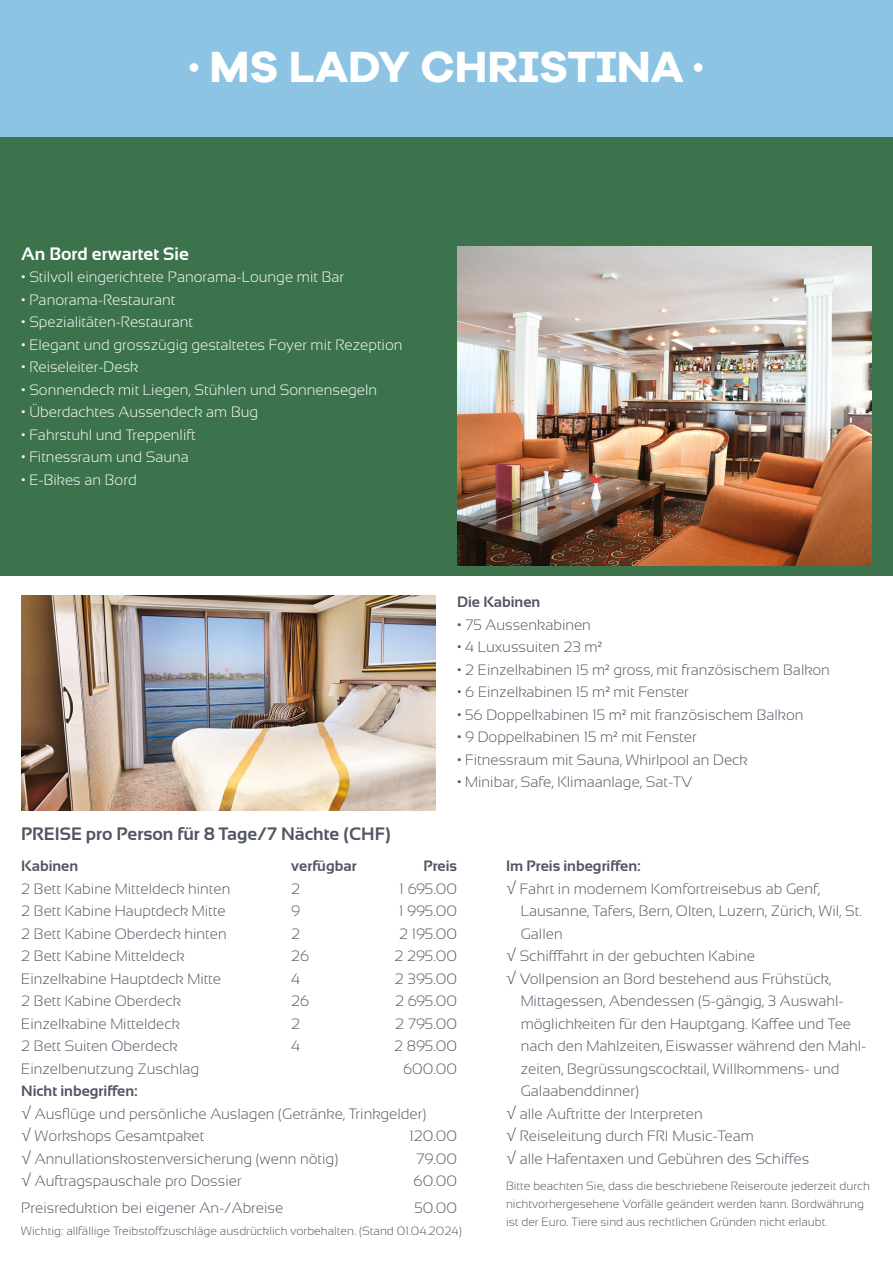
<style>
.page{position:relative;width:893px;height:1263px;background:#fff}
.page>*{position:absolute;margin:0;border:0;box-sizing:border-box;transform-origin:0 0}
.t1{font:700 45px "Galano Grotesque Alt DEMO";color:#fff}
.t2{font:700 18px "Sansation";color:#515663}
.t3{font:700 18px "Sansation";color:#fff}
.t4{font:300 15px "Sansation";color:#515663}
.t5{font:300 15px "Sansation";color:#fff}
.t6{font:700 15px "Sansation";color:#515663}
.t7{font:300 12px/18px "Sansation";color:#515663}
</style>
<div class="page">
<div style="left:0;top:0;width:893px;height:575px;background:#3c734d"></div>
<div style="left:0;top:0;width:893px;height:136px;background:#8dc4e4"></div>
<img style="left:457px;top:247px;width:415px;height:318px">
<img style="left:22px;top:595px;width:413px;height:216px">
<div style="left:694px;top:63px;width:8px;height:9px;background:#fff;border-radius:50%"></div>
<div style="left:190px;top:63px;width:8px;height:9px;background:#fff;border-radius:50%"></div>
<p class="t1" style="left:209px;top:47px;width:476px">MS LADY CHRISTINA</p>
<p class="t3" style="left:21px;top:243px;width:169px">An Bord erwartet Sie</p>
<p class="t5" style="left:21px;top:269px;width:324px">• Stilvoll eingerichtete Panorama-Lounge mit Bar</p>
<p class="t5" style="left:21px;top:291px;width:156px">• Panorama-Restaurant</p>
<p class="t5" style="left:21px;top:314px;width:173px">• Spezialitäten-Restaurant</p>
<p class="t5" style="left:21px;top:336px;width:383px">• Elegant und grosszügig gestaltetes Foyer mit Rezeption</p>
<p class="t5" style="left:21px;top:359px;width:119px">• Reiseleiter-Desk</p>
<p class="t5" style="left:21px;top:381px;width:357px">• Sonnendeck mit Liegen, Stühlen und Sonnensegeln</p>
<p class="t5" style="left:21px;top:404px;width:238px">• Überdachtes Aussendeck am Bug</p>
<p class="t5" style="left:21px;top:426px;width:176px">• Fahrstuhl und Treppenlift</p>
<p class="t5" style="left:21px;top:449px;width:169px">• Fitnessraum und Sauna</p>
<p class="t5" style="left:21px;top:471px;width:117px">• E-Bikes an Bord</p>
<p class="t6" style="left:457px;top:594px;width:85px">Die Kabinen</p>
<p class="t4" style="left:457px;top:616px;width:135px">• 75 Aussenkabinen</p>
<p class="t4" style="left:457px;top:639px;width:146px">• 4 Luxussuiten 23 m²</p>
<p class="t4" style="left:457px;top:661px;width:374px">• 2 Einzelkabinen 15 m² gross, mit französischem Balkon</p>
<p class="t4" style="left:457px;top:684px;width:233px">• 6 Einzelkabinen 15 m² mit Fenster</p>
<p class="t4" style="left:457px;top:706px;width:348px">• 56 Doppelkabinen 15 m² mit französischem Balkon</p>
<p class="t4" style="left:457px;top:729px;width:241px">• 9 Doppelkabinen 15 m² mit Fenster</p>
<p class="t4" style="left:457px;top:751px;width:292px">• Fitnessraum mit Sauna, Whirlpool an Deck</p>
<p class="t4" style="left:457px;top:774px;width:237px">• Minibar, Safe, Klimaanlage, Sat-TV</p>
<p class="t2" style="left:21px;top:824px;width:371px">PREISE pro Person für 8 Tage/7 Nächte (CHF)</p>
<p class="t6" style="left:21px;top:857px;width:59px">Kabinen</p>
<p class="t6" style="left:291px;top:857px;width:67px">verfügbar</p>
<p class="t4" style="left:21px;top:880px;width:211px">2 Bett Kabine Mitteldeck hinten</p>
<p class="t4" style="left:291px;top:880px;width:11px">2</p>
<p class="t4" style="left:21px;top:902px;width:206px">2 Bett Kabine Hauptdeck Mitte</p>
<p class="t4" style="left:291px;top:902px;width:10px">9</p>
<p class="t4" style="left:21px;top:925px;width:207px">2 Bett Kabine Oberdeck hinten</p>
<p class="t4" style="left:291px;top:925px;width:11px">2</p>
<p class="t4" style="left:21px;top:947px;width:165px">2 Bett Kabine Mitteldeck</p>
<p class="t4" style="left:291px;top:947px;width:20px">26</p>
<p class="t4" style="left:21px;top:970px;width:201px">Einzelkabine Hauptdeck Mitte</p>
<p class="t4" style="left:291px;top:970px;width:10px">4</p>
<p class="t4" style="left:21px;top:992px;width:161px">2 Bett Kabine Oberdeck</p>
<p class="t4" style="left:291px;top:992px;width:20px">26</p>
<p class="t4" style="left:21px;top:1015px;width:160px">Einzelkabine Mitteldeck</p>
<p class="t4" style="left:291px;top:1015px;width:11px">2</p>
<p class="t4" style="left:21px;top:1037px;width:158px">2 Bett Suiten Oberdeck</p>
<p class="t4" style="left:291px;top:1037px;width:10px">4</p>
<p class="t4" style="left:21px;top:1060px;width:180px">Einzelbenutzung Zuschlag</p>
<p class="t6" style="left:21px;top:1082px;width:118px">Nicht inbegriffen:</p>
<p class="t4" style="left:21px;top:1105px;width:406px">√ Ausflüge und persönliche Auslagen (Getränke, Trinkgelder)</p>
<p class="t4" style="left:21px;top:1127px;width:185px">√ Workshops Gesamtpaket</p>
<p class="t4" style="left:21px;top:1150px;width:318px">√ Annullationskostenversicherung (wenn nötig)</p>
<p class="t4" style="left:21px;top:1172px;width:222px">√ Auftragspauschale pro Dossier</p>
<p class="t4" style="left:21px;top:1199px;width:264px">Preisreduktion bei eigener An-/Abreise</p>
<p class="t7" style="left:21px;top:1222px;width:442px">Wichtig: allfällige Treibstoffzuschläge ausdrücklich vorbehalten. (Stand 01.04.2024)</p>
<p class="t6" style="left:423px;top:858px;width:35px">Preis</p>
<p class="t4" style="left:400px;top:880px;width:59px">1 695.00</p>
<p class="t4" style="left:399px;top:903px;width:59px">1 995.00</p>
<p class="t4" style="left:399px;top:925px;width:60px">2 195.00</p>
<p class="t4" style="left:394px;top:948px;width:64px">2 295.00</p>
<p class="t4" style="left:395px;top:970px;width:64px">2 395.00</p>
<p class="t4" style="left:395px;top:993px;width:64px">2 695.00</p>
<p class="t4" style="left:395px;top:1015px;width:64px">2 795.00</p>
<p class="t4" style="left:394px;top:1038px;width:64px">2 895.00</p>
<p class="t4" style="left:403px;top:1060px;width:56px">600.00</p>
<p class="t4" style="left:409px;top:1128px;width:49px">120.00</p>
<p class="t4" style="left:416px;top:1150px;width:42px">79.00</p>
<p class="t4" style="left:414px;top:1173px;width:45px">60.00</p>
<p class="t4" style="left:414px;top:1199px;width:44px">50.00</p>
<p class="t6" style="left:506px;top:858px;width:136px">Im Preis inbegriffen:</p>
<p class="t4" style="left:506px;top:880px;width:316px">√ Fahrt in modernem Komfortreisebus ab Genf,</p>
<p class="t4" style="left:521px;top:903px;width:343px">Lausanne, Tafers, Bern, Olten, Luzern, Zürich, Wil, St.</p>
<p class="t4" style="left:521px;top:925px;width:44px">Gallen</p>
<p class="t4" style="left:506px;top:948px;width:251px">√ Schifffahrt in der gebuchten Kabine</p>
<p class="t4" style="left:506px;top:970px;width:327px">√ Vollpension an Bord bestehend aus Frühstück,</p>
<p class="t4" style="left:521px;top:993px;width:325px">Mittagessen, Abendessen (5-gängig, 3 Auswahl-</p>
<p class="t4" style="left:521px;top:1015px;width:332px">möglichkeiten für den Hauptgang. Kaffee und Tee</p>
<p class="t4" style="left:521px;top:1038px;width:347px">nach den Mahlzeiten, Eiswasser während den Mahl-</p>
<p class="t4" style="left:521px;top:1060px;width:320px">zeiten, Begrüssungscocktail, Willkommens- und</p>
<p class="t4" style="left:521px;top:1083px;width:120px">Galaabenddinner)</p>
<p class="t4" style="left:506px;top:1105px;width:198px">√ alle Auftritte der Interpreten</p>
<p class="t4" style="left:506px;top:1128px;width:249px">√ Reiseleitung durch FRI Music-Team</p>
<p class="t4" style="left:506px;top:1150px;width:305px">√ alle Hafentaxen und Gebühren des Schiffes</p>
<p class="t7" style="left:506px;top:1177px;width:365px">Bitte beachten Sie, dass die beschriebene Reiseroute jederzeit durch nichtvorhergesehene Vorfälle geändert werden kann. Bordwährung ist der Euro. Tiere sind aus rechtlichen Gründen nicht erlaubt.</p>
</div>
